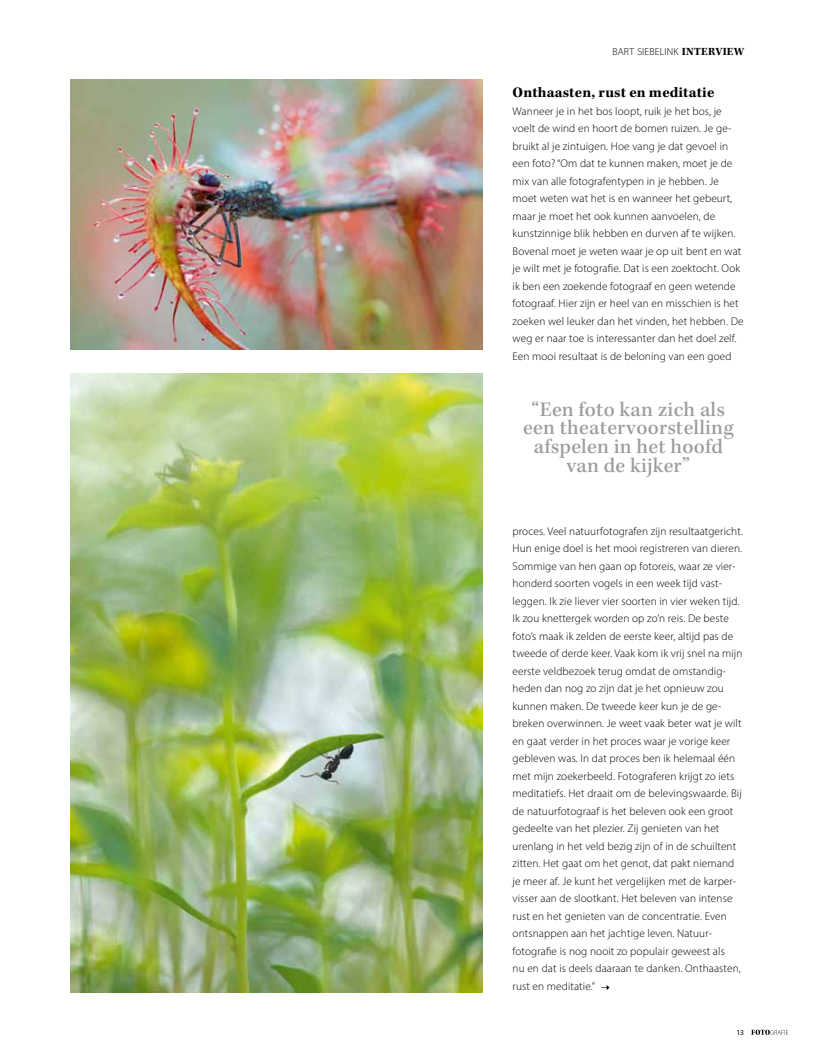
<style>
.page{position:relative;width:815px;height:1063px;background:#fff}
.page>*{position:absolute;margin:0;border:0;box-sizing:border-box;transform-origin:0 0}
.t1{font:500 21.25px/18.8px "Kepler Std";letter-spacing:.01em;color:#9c9c9d;text-align:center}
.t2{font:700 15px "Kepler Std";letter-spacing:.015em;color:#000}
.t3{font:300 14.38px "Myriad Arabic";letter-spacing:.01em;color:#000}
.t4{font:300 11.25px/17.5px "Myriad Pro";letter-spacing:.01em;color:#000}
.t5{font:7.5px "Myriad Pro";color:#000}
.s1{font-family:"Kepler Std";font-weight:700;font-size:11.25px}
</style>
<div class="page">
<img style="left:71px;top:374px;width:411px;height:618px">
<svg style="left:751px;top:1030px;width:37px;height:5px"></svg>
<img style="left:71px;top:79px;width:411px;height:271px">
<svg style="left:601px;top:985px;width:8px;height:5px"></svg>
<p class="t3" style="left:612px;top:42px;width:133px">Bart Siebelink <span class="s1">Interview</span></p>
<h2 class="t2" style="left:513px;top:84px;width:203px">Onthaasten, rust en meditatie</h2>
<p class="t4" style="left:513px;top:102px;width:232px">Wanneer je in het bos loopt, ruik je het bos, je voelt de wind en hoort de bomen ruizen. Je ge&shy;bruikt al je zintuigen. Hoe vang je dat gevoel in een foto? “Om dat te kunnen maken, moet je de mix van alle fotografentypen in je hebben. Je moet weten wat het is en wanneer het gebeurt, maar je moet het ook kunnen aanvoelen, de kunstzinnige blik hebben en durven af te wijken.<br>Bovenal moet je weten waar je op uit bent en wat je wilt met je fotografie. Dat is een zoektocht. Ook ik ben een zoekende fotograaf en geen wetende fotograaf. Hier zijn er heel van en misschien is het zoeken wel leuker dan het vinden, het hebben. De weg er naar toe is interessanter dan het doel zelf.<br>Een mooi resultaat is de beloning van een goed</p>
<h1 class="t1" style="left:523px;top:401px;width:212px">“Een foto kan zich als een theatervoorstelling afspelen in het hoofd van de kijker”</h1>
<p class="t4" style="left:513px;top:522px;width:232px">proces. Veel natuurfotografen zijn resultaatgericht.<br>Hun enige doel is het mooi registreren van dieren.<br>Sommige van hen gaan op fotoreis, waar ze vier&shy;honderd soorten vogels in een week tijd vast&shy;leggen. Ik zie liever vier soorten in vier weken tijd.<br>Ik zou knettergek worden op zo’n reis. De beste foto’s maak ik zelden de eerste keer, altijd pas de tweede of derde keer. Vaak kom ik vrij snel na mijn eerste veldbezoek terug omdat de omstandig&shy;heden dan nog zo zijn dat je het opnieuw zou kunnen maken. De tweede keer kun je de ge&shy;breken overwinnen. Je weet vaak beter wat je wilt en gaat verder in het proces waar je vorige keer gebleven was. In dat proces ben ik helemaal één met mijn zoekerbeeld. Fotograferen krijgt zo iets meditatiefs. Het draait om de belevingswaarde. Bij de natuurfotograaf is het beleven ook een groot gedeelte van het plezier. Zij genieten van het urenlang in het veld bezig zijn of in de schuiltent zitten. Het gaat om het genot, dat pakt niemand je meer af. Je kunt het vergelijken met de karper&shy;visser aan de slootkant. Het beleven van intense rust en het genieten van de concentratie. Even ontsnappen aan het jachtige leven. Natuur&shy;fotografie is nog nooit zo populair geweest als<br>nu en dat is deels daaraan te danken. Onthaasten, rust en meditatie.”</p>
<p class="t5" style="left:736px;top:1028px;width:9px">13</p>
</div>
